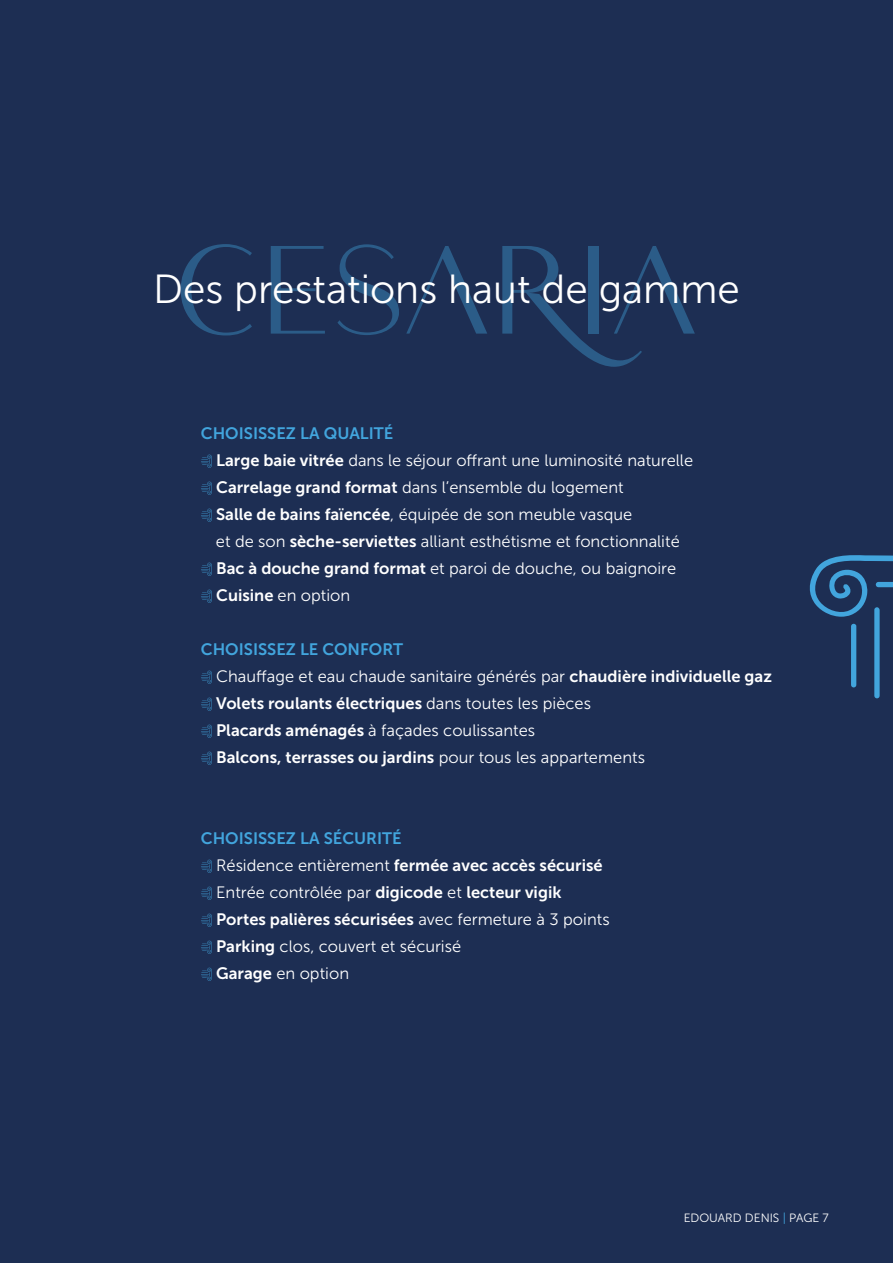
<style>
.page{position:relative;width:893px;height:1263px;background:#1d2e53}
.page>*{position:absolute;margin:0;border:0;box-sizing:border-box;transform-origin:0 0}
.t1{font:40.5px "Museo Sans 300";color:#fff}
.t2{font:16.5px/27px "Museo Sans 300";color:#fff}
.t3{font:16.5px/27px "Museo Sans 700";color:#fff}
.t4{font:16.5px "Museo Sans 700";color:#42a5dd}
.t5{font:12px "Museo Sans 300";color:#fff}
.s1{font-family:"Museo Sans 700"}
.s2{font-family:"Museo Sans 300"}
.s3{color:#42a5dd}
</style>
<div class="page">
<svg style="left:201px;top:454px;width:11px;height:14px"></svg>
<svg style="left:201px;top:481px;width:11px;height:14px"></svg>
<svg style="left:201px;top:508px;width:11px;height:14px"></svg>
<svg style="left:201px;top:562px;width:11px;height:14px"></svg>
<svg style="left:201px;top:589px;width:11px;height:14px"></svg>
<svg style="left:201px;top:670px;width:11px;height:14px"></svg>
<svg style="left:201px;top:697px;width:11px;height:14px"></svg>
<svg style="left:201px;top:724px;width:11px;height:14px"></svg>
<svg style="left:201px;top:751px;width:11px;height:14px"></svg>
<svg style="left:201px;top:859px;width:11px;height:14px"></svg>
<svg style="left:201px;top:886px;width:11px;height:14px"></svg>
<svg style="left:201px;top:913px;width:11px;height:14px"></svg>
<svg style="left:201px;top:940px;width:11px;height:14px"></svg>
<svg style="left:201px;top:967px;width:11px;height:14px"></svg>
<svg style="left:181px;top:244px;width:71px;height:91px"></svg>
<svg style="left:271px;top:246px;width:54px;height:88px"></svg>
<svg style="left:337px;top:244px;width:62px;height:91px"></svg>
<svg style="left:406px;top:246px;width:81px;height:88px"></svg>
<svg style="left:502px;top:246px;width:193px;height:121px"></svg>
<div style="left:874px;top:607px;width:6px;height:91px;background:#42a5dd;border-radius:3px"></div>
<div style="left:851px;top:624px;width:5px;height:63px;background:#42a5dd;border-radius:3px"></div>
<svg style="left:809px;top:555px;width:84px;height:62px"></svg>
<h1 class="t1" style="left:153px;top:267px;width:588px">Des prestations haut de gamme</h1>
<p class="t4" style="left:201px;top:424px;width:194px">CHOISISSEZ LA QUALITÉ</p>
<p class="t2" style="left:216px;top:447px;width:479px"><span class="s1">Large baie vitrée</span> dans le séjour offrant une luminosité naturelle <span class="s1">Carrelage grand format</span> dans l’ensemble du logement<br><span class="s1">Salle de bains faïencée</span>, équipée de son meuble vasque<br>et de son <span class="s1">sèche-serviettes</span> alliant esthétisme et fonctionnalité <span class="s1">Bac à douche grand format</span> et paroi de douche, ou baignoire <span class="s1">Cuisine</span> en option</p>
<p class="t4" style="left:201px;top:640px;width:204px">CHOISISSEZ LE CONFORT</p>
<p class="t2" style="left:216px;top:663px;width:557px">Chauffage et eau chaude sanitaire générés par <span class="s1">chaudière individuelle gaz</span></p>
<p class="t3" style="left:216px;top:689px;width:376px">Volets roulants électriques <span class="s2">dans toutes les pièces</span></p>
<p class="t2" style="left:216px;top:717px;width:320px"><span class="s1">Placards aménagés</span> à façades coulissantes</p>
<p class="t3" style="left:216px;top:743px;width:430px">Balcons, terrasses ou jardins <span class="s2">pour tous les appartements</span></p>
<p class="t3" style="left:216px;top:824px;width:388px;text-indent:-15px"><span class="s3">CHOISISSEZ LA SÉCURITÉ<br></span><span class="s2">Résidence entièrement</span> fermée avec accès sécurisé</p>
<p class="t2" style="left:216px;top:879px;width:347px">Entrée contrôlée par <span class="s1">digicode</span> et <span class="s1">lecteur vigik</span></p>
<p class="t3" style="left:216px;top:905px;width:395px">Portes palières sécurisées <span class="s2">avec fermeture à 3 points</span></p>
<p class="t2" style="left:216px;top:933px;width:247px"><span class="s1">Parking</span> clos, couvert et sécurisé<br><span class="s1">Garage</span> en option</p>
<p class="t5" style="left:684px;top:1211px;width:147px">EDOUARD DENIS <span class="s3">|</span> PAGE 7</p>
</div>
